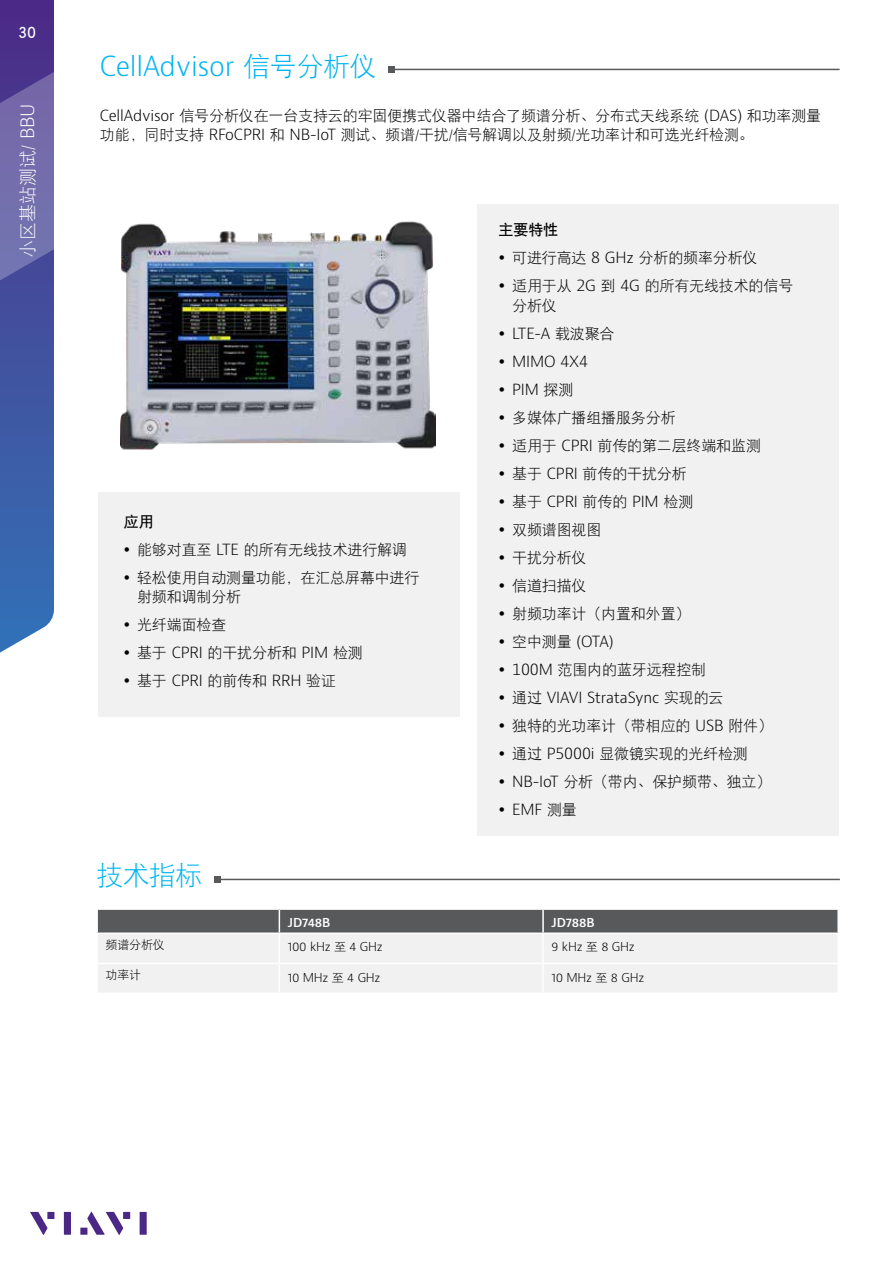
<style>
.page{position:relative;width:893px;height:1263px;background:#fff}
.page>*{position:absolute;margin:0;border:0;box-sizing:border-box;transform-origin:0 0}
.t1{font:300 27px "Bernino Sans";letter-spacing:-.01em;color:#00b5ef}
.t2{font:27px "DFP Hei W3";color:#00b5ef}
.t3{font:18px "DFP Hei W3";color:#fff}
.t4{font:18px "DFP Hei W5";color:#fff}
.t5{font:15px/28px "DFP Hei W3";letter-spacing:-.01em;color:#000}
.t6{font:300 15px/28px "Bernino Sans";letter-spacing:-.01em;color:#000}
.t7{font:15px "DFP Hei W7";letter-spacing:-.01em;color:#000}
.t8{font:300 12px "Bernino Sans";letter-spacing:-.025em;color:#000}
.t9{font:600 12px "Bernino Sans";letter-spacing:-.015em;color:#fff}
.t10{font:12px "DFP Hei W3";letter-spacing:-.015em;color:#000}
.s1{font-family:"Bernino Sans";font-weight:300}
.s2{font-family:"DFP Hei W3";font-weight:400}
</style>
<div class="page">
<svg style="left:0;top:0;width:54px;height:653px;background:#515ea6"></svg>
<svg style="left:30px;top:1212px;width:18px;height:23px"></svg>
<div style="left:47px;top:1212px;width:7px;height:7px;background:#4b2885"></div>
<div style="left:64px;top:1212px;width:7px;height:23px;background:#4b2885"></div>
<div style="left:123px;top:1212px;width:7px;height:7px;background:#4b2885"></div>
<div style="left:140px;top:1212px;width:7px;height:23px;background:#4b2885"></div>
<svg style="left:87px;top:1211px;width:36px;height:24px"></svg>
<div style="left:80px;top:1227px;width:7px;height:8px;background:#4b2885"></div>
<hr style="left:392px;top:69px;width:448px;height:1px;background:#58595b">
<svg style="left:389px;top:66px;width:6px;height:6px"></svg>
<div style="left:98px;top:492px;width:361px;height:224px;background:#f1f1f2"></div>
<img style="left:120px;top:221px;width:316px;height:229px">
<svg style="left:98px;top:910px;width:739px;height:82px"></svg>
<hr style="left:542px;top:910px;width:2px;height:22px;background:#fff">
<hr style="left:96px;top:932px;width:183px;height:2px;background:#fff">
<hr style="left:279px;top:932px;width:264px;height:2px;background:#fff">
<hr style="left:543px;top:932px;width:296px;height:2px;background:#fff">
<hr style="left:542px;top:934px;width:2px;height:29px;background:#fff">
<hr style="left:96px;top:963px;width:183px;height:1px;background:#fff">
<hr style="left:279px;top:963px;width:264px;height:1px;background:#fff">
<hr style="left:543px;top:963px;width:296px;height:1px;background:#fff">
<hr style="left:542px;top:964px;width:2px;height:28px;background:#fff">
<hr style="left:218px;top:879px;width:622px;height:1px;background:#58595b">
<svg style="left:215px;top:876px;width:6px;height:6px"></svg>
<div style="left:477px;top:205px;width:362px;height:631px;background:#f1f1f2"></div>
<p class="t4" style="left:18px;top:21px;width:19px">30</p>
<p class="t3" style="left:18px;top:258px;width:157px;rotate:-90deg">小区基站测试/ <span class="s1">BBU</span></p>
<h1 class="t1" style="left:100px;top:48px;width:278px">CellAdvisor <span class="s2">信号分析仪</span></h1>
<p class="t5" style="left:100px;top:105px;width:723px;line-height:19.5px"><span class="s1">CellAdvisor</span> 信号分析仪在一台支持云的牢固便携式仪器中结合了频谱分析、分布式天线系统 <span class="s1">(DAS)</span> 和功率测量功能，同时支持 <span class="s1">RFoCPRI</span> 和 <span class="s1">NB-IoT</span> 测试、频谱/干扰/信号解调以及射频/光功率计和可选光纤检测。</p>
<p class="t7" style="left:124px;top:513px;width:31px">应用</p>
<p class="t5" style="left:137px;top:535px;width:284px">能够对直至 <span class="s1">LTE</span> 的所有无线技术进行解调轻松使用自动测量功能，在汇总屏幕中进行</p>
<p class="t5" style="left:137px;top:582px;width:227px">射频和调制分析<br>光纤端面检查<br>基于 <span class="s1">CPRI</span> 的干扰分析和 <span class="s1">PIM</span> 检测基于 <span class="s1">CPRI</span> 的前传和 <span class="s1">RRH</span> 验证</p>
<h1 class="t2" style="left:96px;top:861px;width:107px">技术指标</h1>
<p class="t7" style="left:499px;top:222px;width:61px">主要特性</p>
<p class="t5" style="left:512px;top:244px;width:283px">可进行高达 <span class="s1">8 GHz</span> 分析的频率分析仪<br>适用于从 <span class="s1">2G</span> 到 <span class="s1">4G</span> 的所有无线技术的信号</p>
<p class="t5" style="left:512px;top:291px;width:46px">分析仪</p>
<p class="t6" style="left:512px;top:320px;width:104px">LTE-A <span class="s2">载波聚合<br></span>MIMO 4X4<br>PIM <span class="s2">探测</span></p>
<p class="t5" style="left:512px;top:403px;width:250px">多媒体广播组播服务分析<br>适用于 <span class="s1">CPRI</span> 前传的第二层终端和监测基于 <span class="s1">CPRI</span> 前传的干扰分析<br>基于 <span class="s1">CPRI</span> 前传的 <span class="s1">PIM</span> 检测<br>双频谱图视图<br>干扰分析仪<br>信道扫描仪<br>射频功率计（内置和外置）</p>
<p class="t6" style="left:512px;top:628px;width:103px"><span class="s2">空中测量</span> (OTA)</p>
<p class="t5" style="left:512px;top:655px;width:196px"><span class="s1">100M</span> 范围内的蓝牙远程控制</p>
<p class="t6" style="left:512px;top:684px;width:213px"><span class="s2">通过</span> VIAVI StrataSync <span class="s2">实现的云</span></p>
<p class="t5" style="left:512px;top:711px;width:262px">独特的光功率计（带相应的 <span class="s1">USB</span> 附件）通过 <span class="s1">P5000i</span> 显微镜实现的光纤检测<br><span class="s1">NB-IoT</span> 分析（带内、保护频带、独立）</p>
<p class="t6" style="left:512px;top:796px;width:66px">EMF <span class="s2">测量</span></p>
<p class="t9" style="left:288px;top:915px;width:44px">JD748B</p>
<p class="t9" style="left:552px;top:915px;width:44px">JD788B</p>
<p class="t10" style="left:106px;top:938px;width:61px">频谱分析仪</p>
<p class="t8" style="left:288px;top:939px;width:96px">100 kHz <span class="s2">至</span> 4 GHz</p>
<p class="t8" style="left:552px;top:939px;width:85px">9 kHz <span class="s2">至</span> 8 GHz</p>
<p class="t10" style="left:106px;top:969px;width:37px">功率计</p>
<p class="t8" style="left:288px;top:969px;width:94px">10 MHz <span class="s2">至</span> 4 GHz</p>
<p class="t8" style="left:552px;top:969px;width:94px">10 MHz <span class="s2">至</span> 8 GHz</p>
</div>
